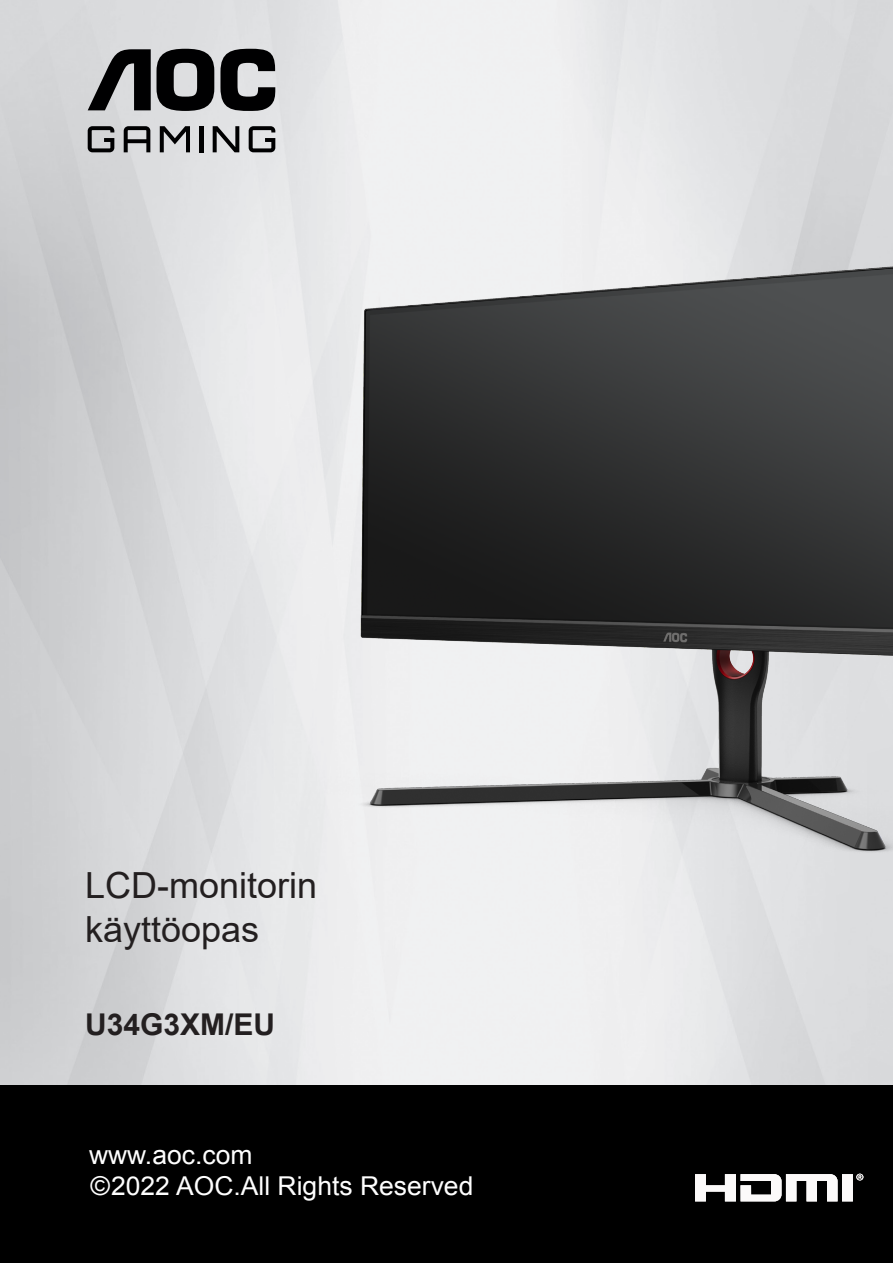
<style>
.page{position:relative;width:893px;height:1263px;background:#fff}
.page>*{position:absolute;margin:0;border:0;box-sizing:border-box;transform-origin:0 0}
.无间隔{font:36px "Arial";color:#231f20}
.无间隔-2{font:700 30px "Arial";color:#231f20}
.t1{font:25.95px/31.2px "Arial";color:#fefefe}
</style>
<div class="page">
<img style="left:0;top:0;width:893px;height:1086px">
<div style="left:0;top:1086px;width:893px;height:177px;background:#000"></div>
<svg style="left:249px;top:126px;width:26px;height:26px"></svg>
<svg style="left:213px;top:126px;width:26px;height:26px"></svg>
<hr style="left:199px;top:126px;width:4px;height:26px;background:#000001">
<svg style="left:160px;top:126px;width:30px;height:26px"></svg>
<svg style="left:124px;top:126px;width:26px;height:26px"></svg>
<svg style="left:88px;top:126px;width:26px;height:26px"></svg>
<svg style="left:157px;top:49px;width:57px;height:62px;background:#434445"></svg>
<svg style="left:220px;top:49px;width:55px;height:62px;background:#525253"></svg>
<svg style="left:88px;top:49px;width:63px;height:61px;background:#636365"></svg>
<img style="left:325px;top:225px;width:568px;height:654px">
<svg style="left:695px;top:1174px;width:168px;height:27px"></svg>
<p class="无间隔" style="left:85px;top:861px;width:234px">LCD-monitorin</p>
<p class="无间隔" style="left:85px;top:904px;width:176px">käyttöopas</p>
<p class="无间隔-2" style="left:85px;top:1003px;width:192px">U34G3XM/EU</p>
<p class="t1" style="left:89px;top:1139px;width:386px">www.aoc.com<br>©2022 AOC.All Rights Reserved</p>
</div>
